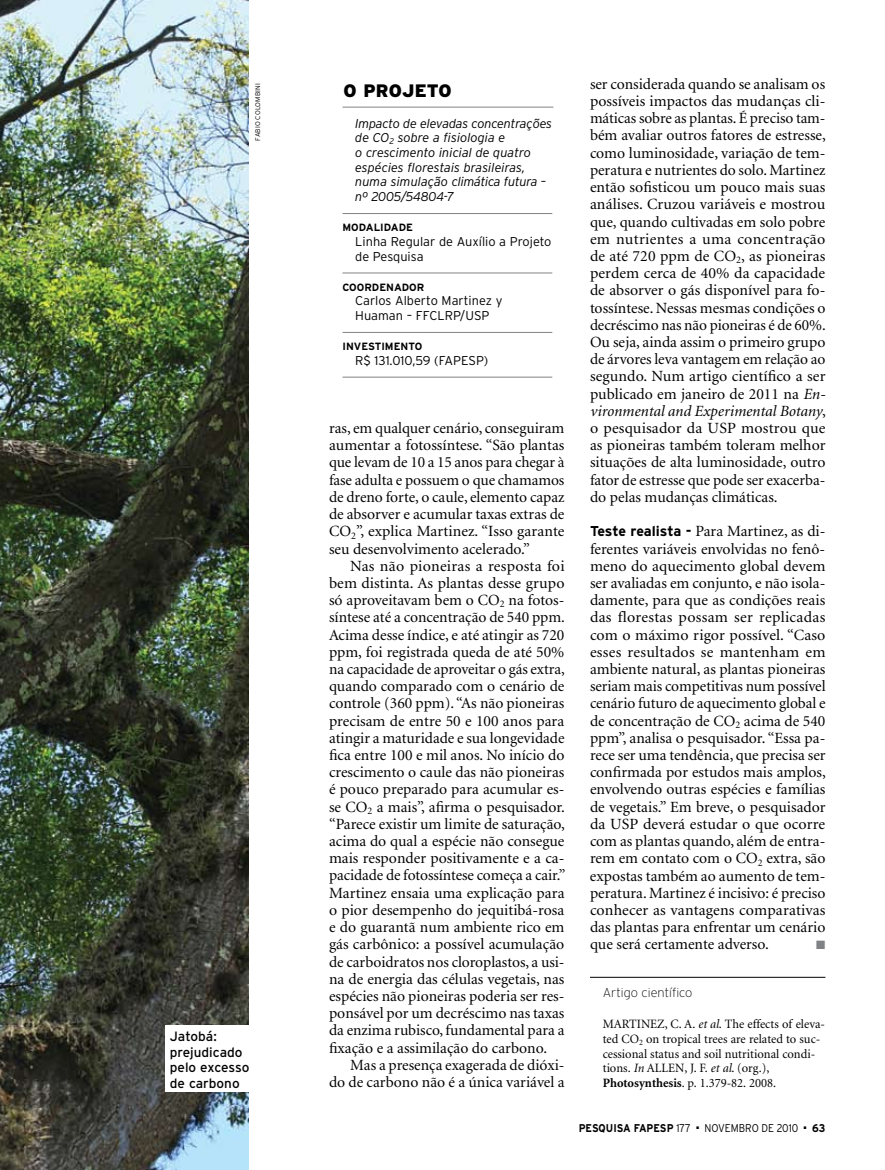
<style>
.page{position:relative;width:885px;height:1170px;background:#fff}
.page>*{position:absolute;margin:0;border:0;box-sizing:border-box;transform-origin:0 0}
.t1{font:900 18px "Interstate";letter-spacing:.01em;color:#000}
.t2{font:15.6px/17.2px "Minion";color:#000;text-align:justify}
.t3{font:13.5px/15.8px "Interstate";color:#000}
.t4{font:12.75px/14.7px "Minion";color:#000}
.t5{font:italic 300 12.75px/14.7px "Interstate";letter-spacing:-.01em;color:#000}
.t6{font:300 12.75px/14.7px "Interstate";color:#000}
.t7{font:200 12.75px "Interstate";color:#000}
.t8{font:12px "Zapf Dingbats";color:#808285}
.t9{font:700 11.25px "Interstate";color:#000;scale:.9 1}
.t10{font:300 11.25px "Interstate";color:#000;scale:.9 1}
.t11{font:700 10.5px "Interstate";color:#000}
.t12{font:300 6.75px "Interstate";letter-spacing:.025em;color:#000}
.s1{font-style:italic}
.s2{font-family:"Interstate";font-weight:700;font-size:14.25px}
.s3{font-weight:700}
.s4{font-weight:300}
</style>
<div class="page">
<img style="left:0;top:0;width:248px;height:1169px">
<div style="left:165px;top:1025px;width:100px;height:67px;background:#fff"></div>
<hr style="left:590px;top:976px;width:235px;height:1px;background:#000">
<hr style="left:342px;top:213px;width:210px;height:1px;background:#808285">
<hr style="left:342px;top:272px;width:210px;height:1px;background:#808285">
<hr style="left:342px;top:332px;width:210px;height:1px;background:#808285">
<hr style="left:342px;top:377px;width:210px;height:1px;background:#808285">
<hr style="left:342px;top:107px;width:211px;height:1px;background:#808285">
<p class="t12" style="left:254px;top:141px;width:59px;rotate:-90deg">fabio Colombini</p>
<p class="t3" style="left:170px;top:1027px;width:81px">Jatobá: prejudicado pelo excesso de carbono</p>
<p class="t1" style="left:343px;top:80px;width:108px">O PROJETO</p>
<p class="t5" style="left:355px;top:116px;width:198px">Impacto de elevadas concentrações de CO<sub>2</sub> sobre a fisiologia e<br>o crescimento inicial de quatro espécies florestais brasileiras, numa simulação climática futura – nº 2005/54804-7</p>
<p class="t11" style="left:342px;top:221px;width:70px">MODALI DADE</p>
<p class="t6" style="left:355px;top:234px;width:198px">Linha Regular de Auxílio a Projeto de Pesquisa</p>
<p class="t11" style="left:342px;top:281px;width:83px">COORDE-NA-DOR</p>
<p class="t6" style="left:355px;top:293px;width:149px">Carlos Alberto Martinez y<br>Huaman – FFCLRP/USP</p>
<p class="t11" style="left:342px;top:340px;width:26px">I NVESTI</p>
<p class="t11" style="left:385px;top:340px;width:39px">MENTO</p>
<p class="t6" style="left:355px;top:353px;width:134px">R$ 131.010,59 (FAPESP)</p>
<p class="t2" style="left:329px;top:420px;width:237px">ras, em qualquer cenário, conseguiram aumentar a fotossíntese. “São plantas que levam de 10 a 15 anos para chegar à fase adulta e possuem o que chamamos de dreno forte, o caule, elemento capaz de absorver e acumular taxas extras de CO<sub>2</sub>”, explica Martinez. “Isso garante seu desenvolvimento acelerado.”</p>
<p class="t2" style="left:329px;top:557px;width:238px;text-indent:21px">Nas não pioneiras a resposta foi bem distinta. As plantas desse grupo só aproveitavam bem o CO<sub>2</sub> na fotos&shy;síntese até a concentração de 540 ppm.<br>Acima desse índice, e até atingir as 720 ppm, foi registrada queda de até 50% na capacidade de aproveitar o gás extra, quando comparado com o cenário de controle (360 ppm). “As não pioneiras precisam de entre 50 e 100 anos para atingir a maturidade e sua longevidade fica entre 100 e mil anos. No início do crescimento o caule das não pioneiras é pouco preparado para acumular es&shy;se CO<sub>2</sub> a mais”, afirma o pesquisador. “Parece existir um limite de saturação, acima do qual a espécie não consegue mais responder positivamente e a ca&shy;pacidade de fotossíntese começa a cair.” Martinez ensaia uma explicação para o pior desempenho do jequitibá-rosa e do guarantã num ambiente rico em gás carbônico: a possível acumulação de carboidratos nos cloroplastos, a usi&shy;na de energia das células vegetais, nas espécies não pioneiras poderia ser res&shy;ponsável por um decréscimo nas taxas da enzima rubisco, fundamental para a fixação e a assimilação do carbono.</p>
<p class="t2" style="left:329px;top:1056px;width:237px;text-align:right">Mas a presença exagerada de dióxi-<br>do de carbono não é a única variável a</p>
<p class="t2" style="left:590px;top:76px;width:237px">ser considerada quando se analisam os possíveis impactos das mudanças cli&shy;máticas sobre as plantas. É preciso tam&shy;bém avaliar outros fatores de estresse, como luminosidade, variação de tem&shy;peratura e nutrientes do solo. Martinez então sofisticou um pouco mais suas análises. Cruzou variáveis e mostrou que, quando cultivadas em solo pobre em nutrientes a uma concentração de até 720 ppm de CO<sub>2</sub>, as pioneiras perdem cerca de 40% da capacidade de absorver o gás disponível para fo&shy;tossíntese. Nessas mesmas condições o decréscimo nas não pioneiras é de 60%.<br>Ou seja, ainda assim o primeiro grupo de árvores leva vantagem em relação ao segundo. Num artigo científico a ser publicado em janeiro de 2011 na <span class="s1">En&shy;vironmental and Experimental Botany</span>, o pesquisador da USP mostrou que as pioneiras também toleram melhor situações de alta luminosidade, outro fator de estresse que pode ser exacerba&shy;do pelas mudanças climáticas.</p>
<p class="t2" style="left:590px;top:523px;width:237px"><span class="s2">TESTE REALISTA -</span> Para Martinez, as di&shy;ferentes variáveis envolvidas no fenô&shy;meno do aquecimento global devem ser avaliadas em conjunto, e não isola&shy;damente, para que as condições reais das florestas possam ser replicadas com o máximo rigor possível. “Caso esses resultados se mantenham em ambiente natural, as plantas pioneiras seriam mais competitivas num possível cenário futuro de aquecimento global e de concentração de CO<sub>2</sub> acima de 540 ppm”, analisa o pesquisador. “Essa pa&shy;rece ser uma tendência, que precisa ser confirmada por estudos mais amplos, envolvendo outras espécies e famílias de vegetais.” Em breve, o pesquisador da USP deverá estudar o que ocorre com as plantas quando, além de entra&shy;rem em contato com o CO<sub>2</sub> extra, são expostas também ao aumento de tem&shy;peratura. Martinez é incisivo: é preciso conhecer as vantagens comparativas das plantas para enfrentar um cenário que será certamente adverso.</p>
<p class="t8" style="left:816px;top:939px;width:11px">■</p>
<p class="t7" style="left:602px;top:985px;width:91px">Artigo científico</p>
<p class="t4" style="left:602px;top:1017px;width:224px">MARTINEZ, C. A. <span class="s1">et al</span>. The effects of eleva&shy;ted CO<sub>2</sub> on tropical trees are related to suc&shy;cessional status and soil nutritional condi&shy;tions. <span class="s1">In</span> ALLEN, J. F. <span class="s1">et al</span>. (org.), <span class="s3">Photosynthesis</span>. p. 1.379-82. 2008.</p>
<p class="t9" style="left:578px;top:1121px;width:126px">PESQUISA FAPESP <span class="s4">177</span></p>
<p class="t10" style="left:696px;top:1121px;width:115px">■ novembro DE 2010</p>
<p class="t9" style="left:803px;top:1121px;width:26px">■ 63</p>
</div>
